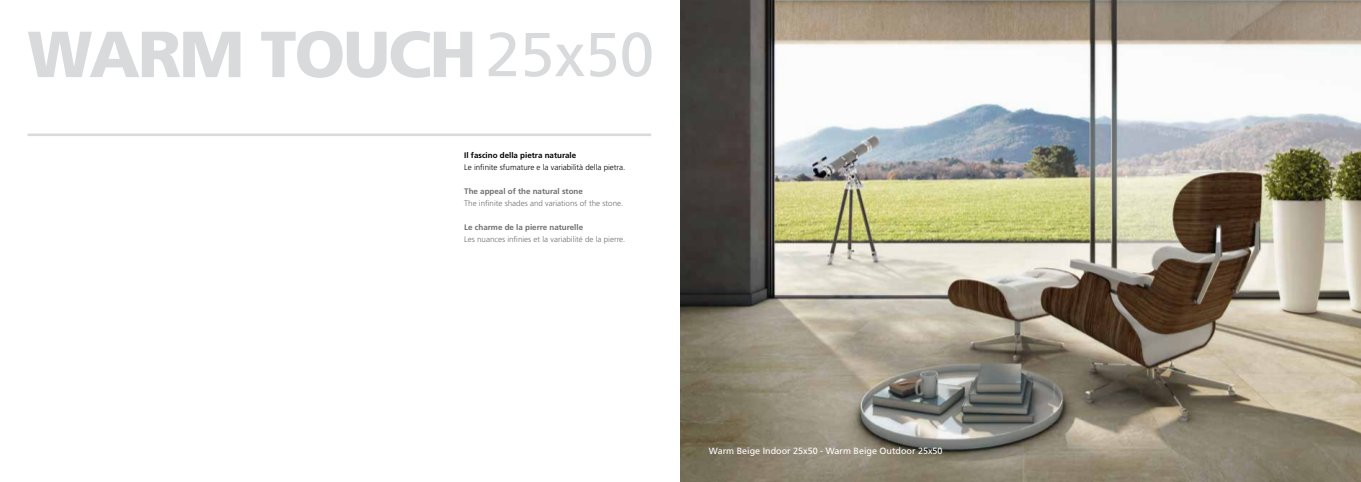
<style>
.page{position:relative;width:1361px;height:482px;background:#fff}
.page>*{position:absolute;margin:0;border:0;box-sizing:border-box;transform-origin:0 0}
.t1{font:900 65px "Frutiger LT Std";letter-spacing:-.03em;color:#d9dadb}
.t2{font:9px "Frutiger";color:#fff}
.t3{font:300 8px "Frutiger";color:#6e6f70}
.t4{font:700 8px "Frutiger";color:#6e6f70}
.t5{font:300 8px "Frutiger";color:#000}
.t6{font:700 8px "Frutiger";color:#000}
</style>
<div class="page">
<img style="left:680px;top:0;width:681px;height:482px">
<hr style="left:28px;top:133px;width:623px;height:3px;background:#d9dadb">
<svg style="left:489px;top:32px;width:162px;height:45px"></svg>
<h1 class="t1" style="left:27px;top:15px;width:451px">WARM TOUCH</h1>
<p class="t6" style="left:464px;top:150px;width:114px">Il fascino della pietra naturale</p>
<p class="t5" style="left:464px;top:163px;width:163px">Le infinite sfumature e la variabilità della pietra.</p>
<p class="t4" style="left:464px;top:186px;width:120px">The appeal of the natural stone</p>
<p class="t3" style="left:464px;top:199px;width:161px">The infinite shades and variations of the stone.</p>
<p class="t4" style="left:464px;top:222px;width:120px">Le charme de la pierre naturelle</p>
<p class="t3" style="left:464px;top:235px;width:163px">Les nuances infinies et la variabilité de la pierre.</p>
<p class="t2" style="left:709px;top:445px;width:235px">Warm Beige Indoor 25x50 - Warm Beige Outdoor 25x50</p>
</div>
